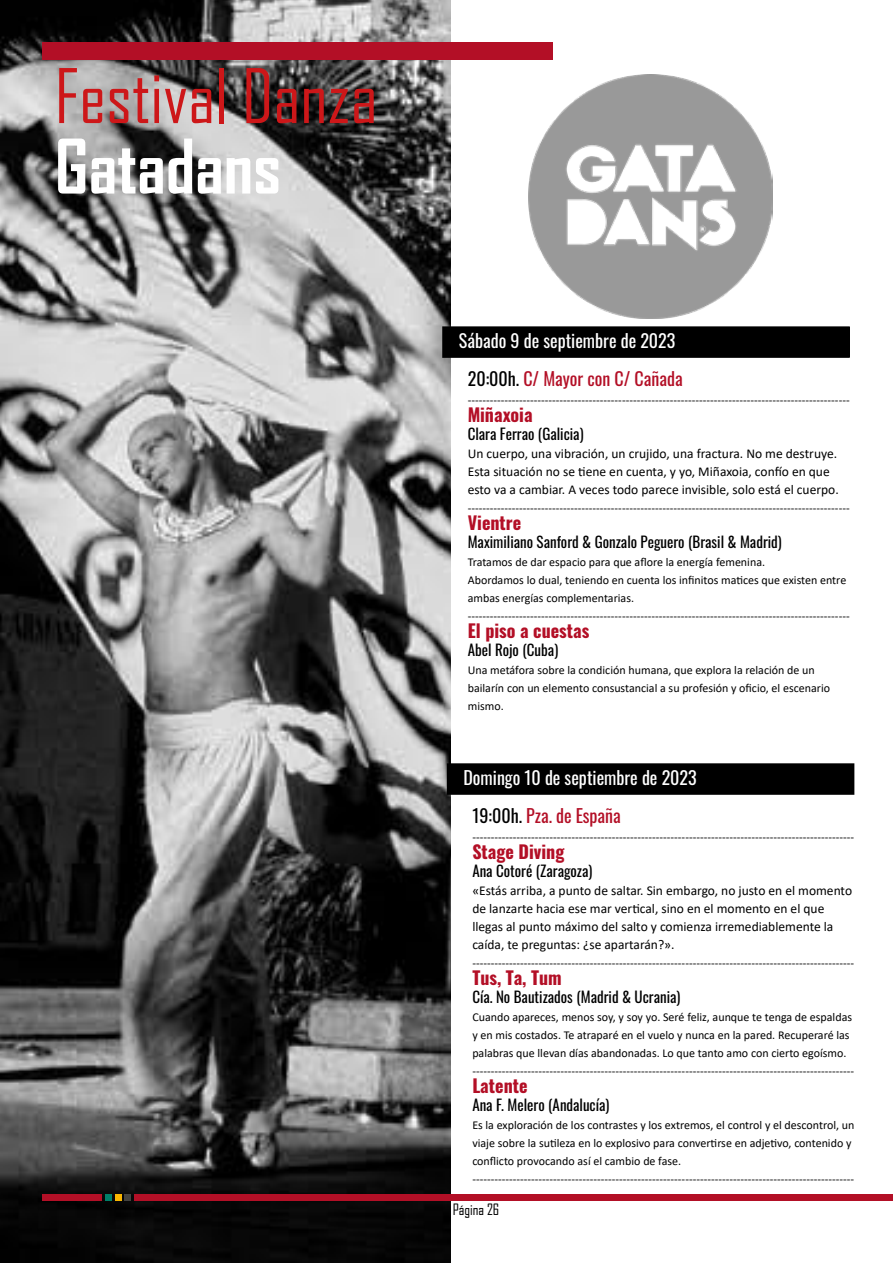
<style>
.page{position:relative;width:893px;height:1263px;background:#fff}
.page>*{position:absolute;margin:0;border:0;box-sizing:border-box;transform-origin:0 0}
.t1{font:72px "Agency FB";color:#cd1719}
.t2{font:700 72px "Agency FB";color:#fff}
.t3{font:700 18px "Oswald";color:#b30f26}
.t4{font:18px "Oswald";color:#fff}
.t5{font:18px "Oswald";color:#b30f26}
.t6{font:15px "Oswald";color:#000}
.t7{font:15px "Agency FB";color:#000}
.t8{font:13.5px/18px "Calibri";color:#000}
.t9{font:12px/18px "Calibri";color:#000}
.s1{color:#000}
</style>
<div class="page">
<img style="left:0;top:0;width:451px;height:1263px">
<div style="left:43px;top:43px;width:510px;height:17px;background:#b30f26"></div>
<div style="left:43px;top:1194px;width:59px;height:6px;background:#b30f26"></div>
<div style="left:105px;top:1194px;width:7px;height:6px;background:#007f69"></div>
<svg style="left:115px;top:1194px;width:6px;height:6px"></svg>
<div style="left:124px;top:1194px;width:7px;height:6px;background:#444340"></div>
<div style="left:134px;top:1194px;width:759px;height:6px;background:#b30f26"></div>
<img style="left:528px;top:74px;width:245px;height:245px">
<div style="left:443px;top:327px;width:406px;height:30px;background:#000"></div>
<div style="left:442px;top:326px;width:408px;height:32px;border:2px solid #000"></div>
<div style="left:448px;top:764px;width:406px;height:30px;background:#000"></div>
<div style="left:447px;top:763px;width:407px;height:32px;border:2px solid #000"></div>
<h1 class="t1" style="left:55px;top:52px;width:324px">Festival Danza</h1>
<h1 class="t2" style="left:55px;top:122px;width:228px">Gatadans</h1>
<h2 class="t4" style="left:459px;top:324px;width:218px">Sábado 9 de septiembre de 2023</h2>
<h2 class="t5" style="left:468px;top:363px;width:217px"><span class="s1">20:00h.</span> C/ Mayor con C/ Cañada</h2>
<p class="t9" style="left:468px;top:391px;width:383px">--------------------------------------------------------------------------------------------------------</p>
<h2 class="t3" style="left:468px;top:399px;width:66px">Miñaxoia</h2>
<p class="t6" style="left:468px;top:421px;width:117px">Clara Ferrao (Galicia)</p>
<p class="t8" style="left:468px;top:444px;width:372px">Un cuerpo, una vibración, un crujido, una fractura. No me destruye.<br>Esta situación no se tiene en cuenta, y yo, Miñaxoia, confío en que esto va a cambiar. A veces todo parece invisible, solo está el cuerpo.</p>
<p class="t9" style="left:468px;top:499px;width:383px">--------------------------------------------------------------------------------------------------------</p>
<h2 class="t3" style="left:468px;top:507px;width:55px">Vientre</h2>
<p class="t6" style="left:468px;top:529px;width:315px">Maximiliano Sanford &amp; Gonzalo Peguero (Brasil &amp; Madrid)</p>
<p class="t9" style="left:468px;top:553px;width:383px">Tratamos de dar espacio para que aflore la energía femenina.<br>Abordamos lo dual, teniendo en cuenta los infinitos matices que existen entre ambas energías complementarias. --------------------------------------------------------------------------------------------------------</p>
<h2 class="t3" style="left:468px;top:615px;width:123px">El piso a cuestas</h2>
<p class="t6" style="left:468px;top:637px;width:92px">Abel Rojo (Cuba)</p>
<p class="t9" style="left:468px;top:661px;width:364px">Una metáfora sobre la condición humana, que explora la relación de un bailarín con un elemento consustancial a su profesión y oficio, el escenario mismo.</p>
<h2 class="t4" style="left:463px;top:761px;width:235px">Domingo 10 de septiembre de 2023</h2>
<h2 class="t5" style="left:472px;top:800px;width:150px"><span class="s1">19:00h.</span> Pza. de España</h2>
<p class="t9" style="left:472px;top:828px;width:383px">--------------------------------------------------------------------------------------------------------</p>
<h2 class="t3" style="left:472px;top:836px;width:94px">Stage Diving</h2>
<p class="t6" style="left:472px;top:858px;width:122px">Ana Cotoré (Zaragoza)</p>
<p class="t8" style="left:472px;top:881px;width:381px">«Estás arriba, a punto de saltar. Sin embargo, no justo en el momento de lanzarte hacia ese mar vertical, sino en el momento en el que llegas al punto máximo del salto y comienza irremediablemente la caída, te preguntas: ¿se apartarán?».</p>
<p class="t9" style="left:472px;top:954px;width:383px">--------------------------------------------------------------------------------------------------------</p>
<h2 class="t3" style="left:472px;top:962px;width:91px">Tus, Ta, Tum</h2>
<p class="t6" style="left:472px;top:984px;width:210px">Cía. No Bautizados (Madrid &amp; Ucrania)</p>
<p class="t9" style="left:472px;top:1008px;width:383px">Cuando apareces, menos soy, y soy yo. Seré feliz, aunque te tenga de espaldas y en mis costados. Te atraparé en el vuelo y nunca en la pared. Recuperaré las palabras que llevan días abandonadas. Lo que tanto amo con cierto egoísmo. --------------------------------------------------------------------------------------------------------</p>
<h2 class="t3" style="left:472px;top:1070px;width:57px">Latente</h2>
<p class="t6" style="left:472px;top:1092px;width:139px">Ana F. Melero (Andalucía)</p>
<p class="t9" style="left:472px;top:1116px;width:384px">Es la exploración de los contrastes y los extremos, el control y el descontrol, un viaje sobre la sutileza en lo explosivo para convertirse en adjetivo, contenido y conflicto provocando así el cambio de fase. --------------------------------------------------------------------------------------------------------</p>
<p class="t7" style="left:453px;top:1200px;width:48px">Página 26</p>
</div>
